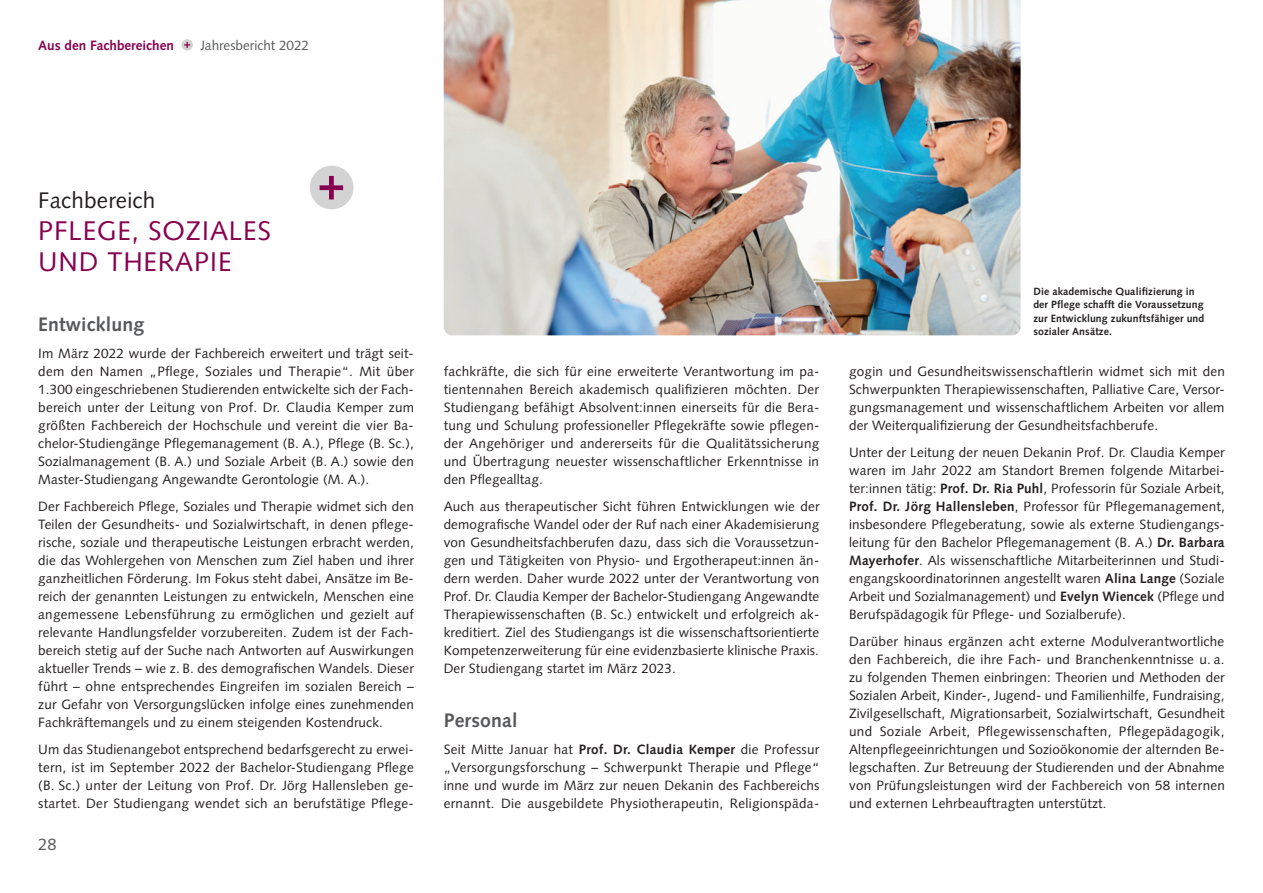
<style>
.page{position:relative;width:1263px;height:893px;background:#fff}
.page>*{position:absolute;margin:0;border:0;box-sizing:border-box;transform-origin:0 0}
._01_Head_Rot_2{font:27px/31.5px "Syntax LT Std";letter-spacing:.03em;color:#870151}
._01_Head_Grau_1{font:22.5px "Syntax LT Std";letter-spacing:.01em;color:#231f20}
.Head_02{font:700 19.5px "Syntax LT Std";letter-spacing:.01em;color:#57585a}
.t1{font:16.5px "Syntax LT Std";color:#57585a}
._01_Fließtext_Abstan{font:13.5px/18px "Syntax LT Std";letter-spacing:.01em;color:#231f20;text-align:justify}
.t2{font:700 13.5px "Syntax LT Std";color:#870151}
.t3{font:13.5px "Syntax LT Std";color:#57585a}
._02_BU{font:700 10.5px/13.5px "Syntax LT Std";letter-spacing:.01em;color:#231f20}
.s1{font-weight:700}
</style>
<div class="page">
<svg style="left:182px;top:39px;width:11px;height:12px"></svg>
<svg style="left:184px;top:42px;width:6px;height:6px"></svg>
<img style="left:444px;top:0;width:576px;height:335px">
<div style="left:310px;top:166px;width:44px;height:43px;background:#d3d3d3;border-radius:50%"></div>
<svg style="left:320px;top:176px;width:23px;height:23px"></svg>
<p class="t2" style="left:38px;top:37px;width:137px">Aus den Fachbereichen</p>
<p class="t3" style="left:200px;top:37px;width:110px">Jahresbericht 2022</p>
<p class="_01_Head_Grau_1" style="left:38px;top:187px;width:119px">Fachbereich</p>
<p class="_01_Head_Rot_2" style="left:38px;top:215px;width:234px">PFLEGE, SOZIALES<br>UND THERAPIE</p>
<p class="Head_02" style="left:38px;top:313px;width:107px">Entwicklung</p>
<p class="_01_Fließtext_Abstan" style="left:38px;top:344px;width:377px">Im März 2022 wurde der Fachbereich erweitert und trägt seit&shy;dem den Namen „Pflege, Soziales und Therapie“. Mit über 1.300 eingeschriebenen Studierenden entwickelte sich der Fach&shy;bereich unter der Leitung von Prof. Dr. Claudia Kemper zum größten Fachbereich der Hochschule und vereint die vier Ba&shy;chelor-Studiengänge Pflegemanagement (B. A.), Pflege (B. Sc.), Sozialmanagement (B. A.) und Soziale Arbeit (B. A.) sowie den Master-Studiengang Angewandte Gerontologie (M. A.).</p>
<p class="_01_Fließtext_Abstan" style="left:38px;top:497px;width:377px">Der Fachbereich Pflege, Soziales und Therapie widmet sich den Teilen der Gesundheits- und Sozialwirtschaft, in denen pflege&shy;rische, soziale und therapeutische Leistungen erbracht werden, die das Wohlergehen von Menschen zum Ziel haben und ihrer ganzheitlichen Förderung. Im Fokus steht dabei, Ansätze im Be&shy;reich der genannten Leistungen zu entwickeln, Menschen eine angemessene Lebensführung zu ermöglichen und gezielt auf relevante Handlungsfelder vorzubereiten. Zudem ist der Fach&shy;bereich stetig auf der Suche nach Antworten auf Auswirkungen aktueller Trends – wie z. B. des demografischen Wandels. Dieser führt – ohne entsprechendes Eingreifen im sozialen Bereich – zur Gefahr von Versorgungslücken infolge eines zunehmenden Fachkräftemangels und zu einem steigenden Kostendruck.</p>
<p class="_01_Fließtext_Abstan" style="left:38px;top:740px;width:377px">Um das Studienangebot entsprechend bedarfsgerecht zu erwei&shy;tern, ist im September 2022 der Bachelor-Studiengang Pflege (B. Sc.) unter der Leitung von Prof. Dr. Jörg Hallensleben ge&shy;startet. Der Studiengang wendet sich an berufstätige Pflege-</p>
<p class="t1" style="left:38px;top:835px;width:20px">28</p>
<p class="_01_Fließtext_Abstan" style="left:444px;top:362px;width:377px">fachkräfte, die sich für eine erweiterte Verantwortung im pa&shy;tientennahen Bereich akademisch qualifizieren möchten. Der Studiengang befähigt Absolvent:innen einerseits für die Bera&shy;tung und Schulung professioneller Pflegekräfte sowie pflegen&shy;der Angehöriger und andererseits für die Qualitätssicherung und Übertragung neuester wissenschaftlicher Erkenntnisse in den Pflegealltag.</p>
<p class="_01_Fließtext_Abstan" style="left:444px;top:497px;width:377px">Auch aus therapeutischer Sicht führen Entwicklungen wie der demografische Wandel oder der Ruf nach einer Akademisierung von Gesundheitsfachberufen dazu, dass sich die Voraussetzun&shy;gen und Tätigkeiten von Physio- und Ergotherapeut:innen än&shy;dern werden. Daher wurde 2022 unter der Verantwortung von Prof. Dr. Claudia Kemper der Bachelor-Studiengang Angewandte Therapiewissenschaften (B. Sc.) entwickelt und erfolgreich ak&shy;kreditiert. Ziel des Studiengangs ist die wissenschaftsorientierte Kompetenzerweiterung für eine evidenzbasierte klinische Praxis.<br>Der Studiengang startet im März 2023.</p>
<p class="Head_02" style="left:444px;top:709px;width:75px">Personal</p>
<p class="_01_Fließtext_Abstan" style="left:444px;top:740px;width:377px">Seit Mitte Januar hat <span class="s1">Prof. Dr. Claudia Kemper</span> die Professur „Versorgungsforschung – Schwerpunkt Therapie und Pflege“ inne und wurde im März zur neuen Dekanin des Fachbereichs ernannt. Die ausgebildete Physiotherapeutin, Religionspäda-</p>
<p class="_02_BU" style="left:1033px;top:285px;width:173px">Die akademische Qualifizierung in der Pflege schafft die Voraussetzung zur Entwicklung zukunftsfähiger und sozialer Ansätze.</p>
<p class="_01_Fließtext_Abstan" style="left:849px;top:362px;width:377px">gogin und Gesundheitswissenschaftlerin widmet sich mit den Schwerpunkten Therapiewissenschaften, Palliative Care, Versor&shy;gungsmanagement und wissenschaftlichem Arbeiten vor allem der Weiterqualifizierung der Gesundheitsfachberufe.</p>
<p class="_01_Fließtext_Abstan" style="left:849px;top:443px;width:377px">Unter der Leitung der neuen Dekanin Prof. Dr. Claudia Kemper waren im Jahr 2022 am Standort Bremen folgende Mitarbei&shy;ter:innen tätig: <span class="s1">Prof. Dr. Ria Puhl</span>, Professorin für Soziale Arbeit, <span class="s1">Prof. Dr. Jörg Hallensleben</span>, Professor für Pflegemanagement, insbesondere Pflegeberatung, sowie als externe Studiengangs&shy;leitung für den Bachelor Pflegemanagement (B. A.) <span class="s1">Dr. Barbara Mayerhofer</span>. Als wissenschaftliche Mitarbeiterinnen und Studi&shy;engangskoordinatorinnen angestellt waren <span class="s1">Alina Lange</span> (Soziale Arbeit und Sozialmanagement) und <span class="s1">Evelyn Wiencek</span> (Pflege und Berufspädagogik für Pflege- und Sozialberufe).</p>
<p class="_01_Fließtext_Abstan" style="left:849px;top:632px;width:377px">Darüber hinaus ergänzen acht externe Modulverantwortliche den Fachbereich, die ihre Fach- und Branchenkenntnisse u. a. zu folgenden Themen einbringen: Theorien und Methoden der Sozialen Arbeit, Kinder-, Jugend- und Familienhilfe, Fundraising, Zivilgesellschaft, Migrationsarbeit, Sozialwirtschaft, Gesundheit und Soziale Arbeit, Pflegewissenschaften, Pflegepädagogik, Altenpflegeeinrichtungen und Sozioökonomie der alternden Be&shy;legschaften. Zur Betreuung der Studierenden und der Abnahme von Prüfungsleistungen wird der Fachbereich von 58 internen und externen Lehrbeauftragten unterstützt.</p>
</div>
